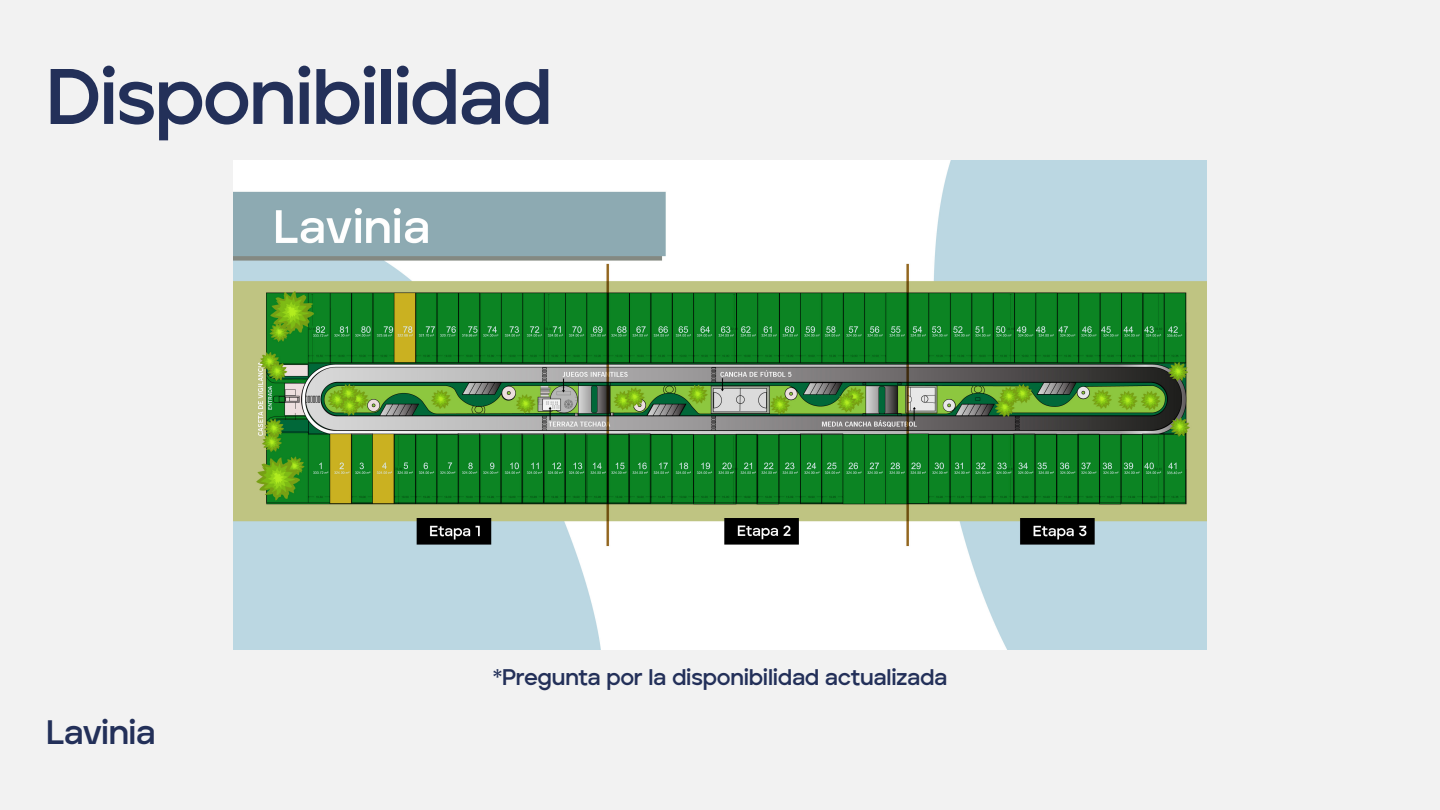
<style>
.page{position:relative;width:1440px;height:810px;background:#f2f2f2}
.page>*{position:absolute;margin:0;border:0;box-sizing:border-box;transform-origin:0 0}
.t1{font:700 78.38px "Aventa";letter-spacing:-.02em;color:#233059}
.t2{font:700 33.75px "Aventa";letter-spacing:-.025em;color:#233059}
.t3{font:700 22.5px "Aventa";letter-spacing:-.015em;color:#233059}
</style>
<div class="page">
<img style="left:234px;top:160px;width:972px;height:490px">
<h1 class="t1" style="left:46px;top:49px;width:508px">Disponibilidad</h1>
<h2 class="t2" style="left:46px;top:712px;width:111px">Lavinia</h2>
<p class="t3" style="left:493px;top:663px;width:456px">*Pregunta por la disponibilidad actualizada</p>
</div>
